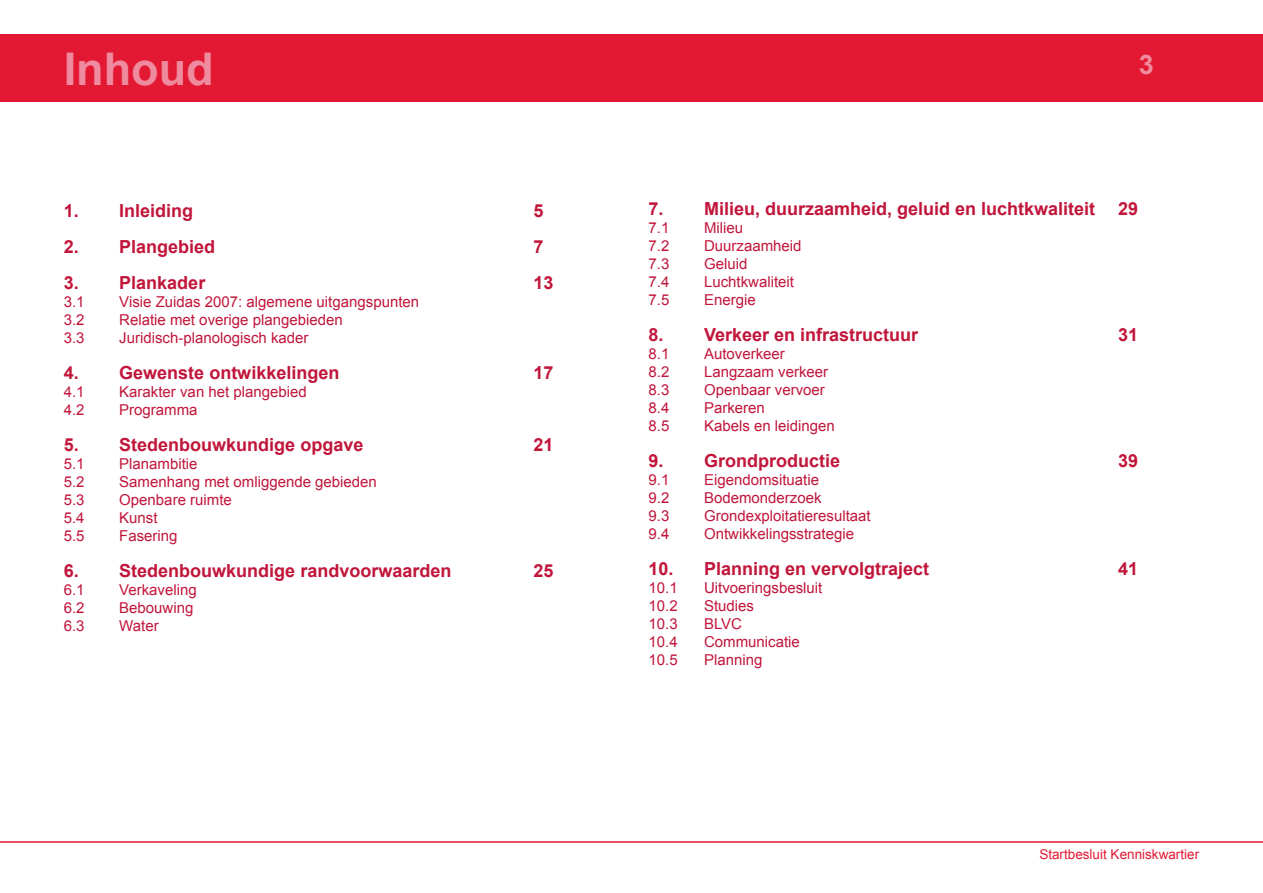
<style>
.page{position:relative;width:1263px;height:893px;background:#fff}
.page>*{position:absolute;margin:0;border:0;box-sizing:border-box;transform-origin:0 0}
.t1{font:700 45px "Arial";color:#ef8b9f}
.t2{font:700 27px "Arial";color:#ef8b9f}
.t3{font:700 18px "Arial";color:#c1153a}
.t4{font:15px "Arial";color:#c1153a}
.t5{font:13.5px "Arial";color:#e31933}
</style>
<div class="page">
<hr style="left:0;top:841px;width:1263px;height:2px;background:#e31933">
<div style="left:0;top:34px;width:1263px;height:67px;background:#e31933"></div>
<h1 class="t1" style="left:64px;top:40px;width:151px">Inhoud</h1>
<p class="t3" style="left:64px;top:199px;width:131px">1. Inleiding</p>
<p class="t3" style="left:533px;top:199px;width:12px">5</p>
<p class="t3" style="left:64px;top:235px;width:153px">2. Plangebied</p>
<p class="t3" style="left:533px;top:235px;width:12px">7</p>
<p class="t3" style="left:64px;top:271px;width:143px">3. Plankader</p>
<p class="t3" style="left:533px;top:271px;width:22px">13</p>
<p class="t4" style="left:64px;top:292px;width:22px">3.1</p>
<p class="t4" style="left:119px;top:292px;width:301px">Visie Zuidas 2007: algemene uitgangspunten</p>
<p class="t4" style="left:64px;top:310px;width:22px">3.2</p>
<p class="t4" style="left:119px;top:310px;width:225px">Relatie met overige plangebieden</p>
<p class="t4" style="left:64px;top:328px;width:22px">3.3</p>
<p class="t4" style="left:119px;top:328px;width:191px">Juridisch-planologisch kader</p>
<p class="t3" style="left:64px;top:361px;width:277px">4. Gewenste ontwikkelingen</p>
<p class="t3" style="left:533px;top:361px;width:22px">17</p>
<p class="t4" style="left:64px;top:382px;width:22px">4.1</p>
<p class="t4" style="left:119px;top:382px;width:189px">Karakter van het plangebied</p>
<p class="t4" style="left:64px;top:400px;width:22px">4.2</p>
<p class="t4" style="left:119px;top:400px;width:80px">Programma</p>
<p class="t3" style="left:64px;top:433px;width:301px">5. Stedenbouwkundige opgave</p>
<p class="t3" style="left:533px;top:433px;width:22px">21</p>
<p class="t4" style="left:64px;top:454px;width:22px">5.1</p>
<p class="t4" style="left:119px;top:454px;width:80px">Planambitie</p>
<p class="t4" style="left:64px;top:472px;width:22px">5.2</p>
<p class="t4" style="left:119px;top:472px;width:259px">Samenhang met omliggende gebieden</p>
<p class="t4" style="left:64px;top:490px;width:22px">5.3</p>
<p class="t4" style="left:119px;top:490px;width:114px">Openbare ruimte</p>
<p class="t4" style="left:64px;top:508px;width:22px">5.4</p>
<p class="t4" style="left:119px;top:508px;width:40px">Kunst</p>
<p class="t4" style="left:64px;top:526px;width:22px">5.5</p>
<p class="t4" style="left:119px;top:526px;width:60px">Fasering</p>
<p class="t3" style="left:64px;top:559px;width:389px">6. Stedenbouwkundige randvoorwaarden</p>
<p class="t3" style="left:533px;top:559px;width:22px">25</p>
<p class="t4" style="left:64px;top:580px;width:22px">6.1</p>
<p class="t4" style="left:119px;top:580px;width:79px">Verkaveling</p>
<p class="t4" style="left:64px;top:598px;width:22px">6.2</p>
<p class="t4" style="left:119px;top:598px;width:76px">Bebouwing</p>
<p class="t4" style="left:64px;top:616px;width:22px">6.3</p>
<p class="t4" style="left:119px;top:616px;width:41px">Water</p>
<h2 class="t2" style="left:1139px;top:47px;width:17px">3</h2>
<p class="t3" style="left:648px;top:196px;width:448px">7. Milieu, duurzaamheid, geluid en luchtkwaliteit</p>
<p class="t3" style="left:1118px;top:196px;width:22px">29</p>
<p class="t4" style="left:648px;top:218px;width:22px">7.1</p>
<p class="t4" style="left:704px;top:218px;width:41px">Milieu</p>
<p class="t4" style="left:648px;top:236px;width:22px">7.2</p>
<p class="t4" style="left:704px;top:236px;width:99px">Duurzaamheid</p>
<p class="t4" style="left:648px;top:254px;width:22px">7.3</p>
<p class="t4" style="left:704px;top:254px;width:45px">Geluid</p>
<p class="t4" style="left:648px;top:272px;width:22px">7.4</p>
<p class="t4" style="left:704px;top:272px;width:92px">Luchtkwaliteit</p>
<p class="t4" style="left:648px;top:290px;width:22px">7.5</p>
<p class="t4" style="left:704px;top:290px;width:53px">Energie</p>
<p class="t3" style="left:648px;top:322px;width:271px">8. Verkeer en infrastructuur</p>
<p class="t3" style="left:1118px;top:322px;width:22px">31</p>
<p class="t4" style="left:648px;top:344px;width:22px">8.1</p>
<p class="t4" style="left:704px;top:344px;width:82px">Autoverkeer</p>
<p class="t4" style="left:648px;top:362px;width:22px">8.2</p>
<p class="t4" style="left:704px;top:362px;width:126px">Langzaam verkeer</p>
<p class="t4" style="left:648px;top:380px;width:22px">8.3</p>
<p class="t4" style="left:704px;top:380px;width:122px">Openbaar vervoer</p>
<p class="t4" style="left:648px;top:398px;width:22px">8.4</p>
<p class="t4" style="left:704px;top:398px;width:62px">Parkeren</p>
<p class="t4" style="left:648px;top:416px;width:22px">8.5</p>
<p class="t4" style="left:704px;top:416px;width:132px">Kabels en leidingen</p>
<p class="t3" style="left:648px;top:448px;width:193px">9. Grondproductie</p>
<p class="t3" style="left:1118px;top:448px;width:22px">39</p>
<p class="t4" style="left:648px;top:470px;width:22px">9.1</p>
<p class="t4" style="left:704px;top:470px;width:117px">Eigendomsituatie</p>
<p class="t4" style="left:648px;top:488px;width:22px">9.2</p>
<p class="t4" style="left:704px;top:488px;width:119px">Bodemonderzoek</p>
<p class="t4" style="left:648px;top:506px;width:22px">9.3</p>
<p class="t4" style="left:704px;top:506px;width:168px">Grondexploitatieresultaat</p>
<p class="t4" style="left:648px;top:524px;width:22px">9.4</p>
<p class="t4" style="left:704px;top:524px;width:152px">Ontwikkelingsstrategie</p>
<p class="t3" style="left:648px;top:556px;width:282px">10. Planning en vervolgtraject</p>
<p class="t3" style="left:1118px;top:556px;width:22px">41</p>
<p class="t4" style="left:648px;top:578px;width:31px">10.1</p>
<p class="t4" style="left:704px;top:578px;width:120px">Uitvoeringsbesluit</p>
<p class="t4" style="left:648px;top:596px;width:31px">10.2</p>
<p class="t4" style="left:704px;top:596px;width:52px">Studies</p>
<p class="t4" style="left:648px;top:614px;width:31px">10.3</p>
<p class="t4" style="left:704px;top:614px;width:40px">BLVC</p>
<p class="t4" style="left:648px;top:632px;width:31px">10.4</p>
<p class="t4" style="left:704px;top:632px;width:97px">Communicatie</p>
<p class="t4" style="left:648px;top:650px;width:31px">10.5</p>
<p class="t4" style="left:704px;top:650px;width:60px">Planning</p>
<p class="t5" style="left:1039px;top:845px;width:161px">Startbesluit Kenniskwartier</p>
</div>
